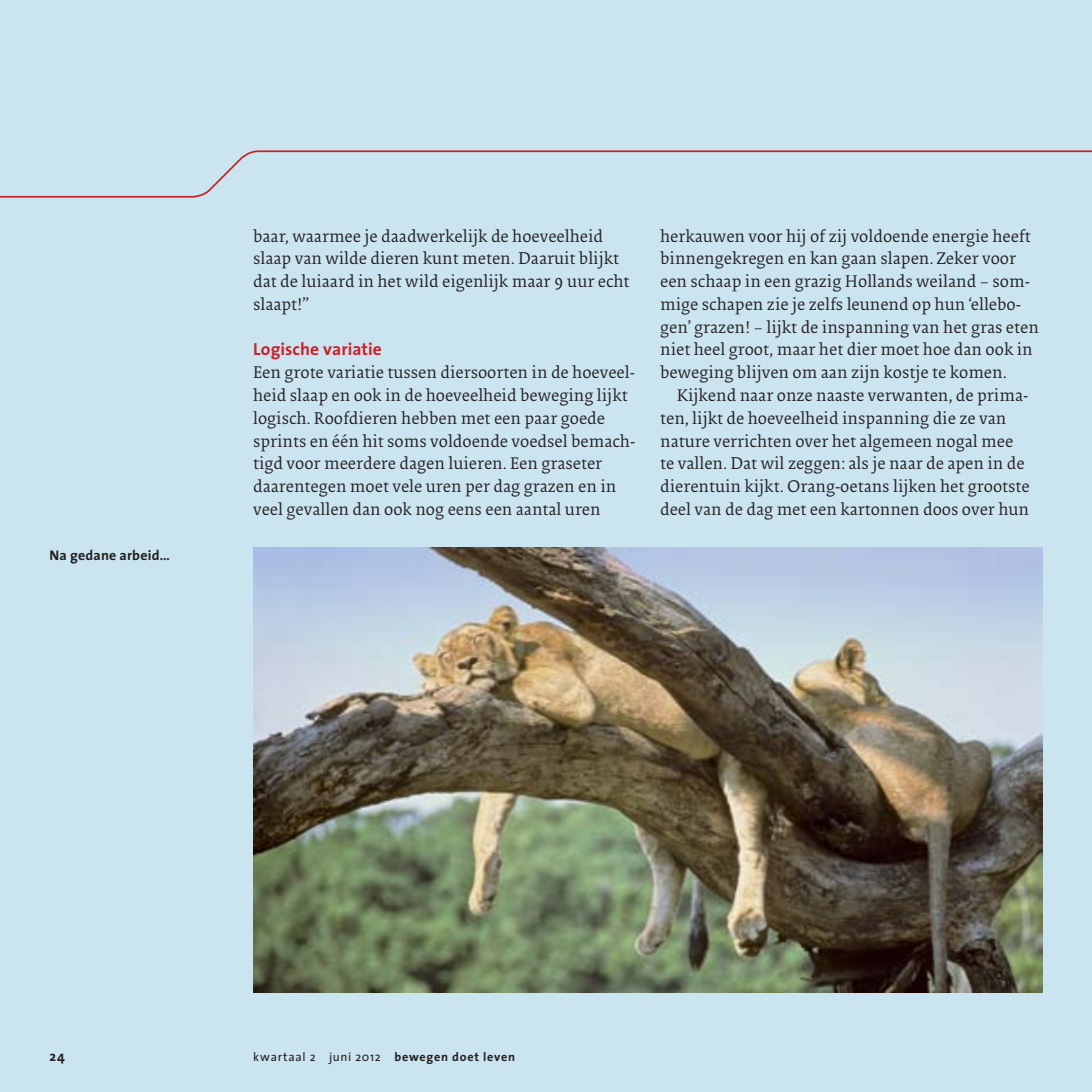
<style>
.page{position:relative;width:1092px;height:1092px;background:#fff}
.page>*{position:absolute;margin:0;border:0;box-sizing:border-box;transform-origin:0 0}
.t1{font:17.5px/22.8px "Collis Roman Txt";color:#231f20}
.t2{font:700 17.5px "The Sans";letter-spacing:.005em;color:#c8242b}
.t3{font:700 14px "The Sans";letter-spacing:.015em;color:#231f20}
.t4{font:12.25px "The Sans";letter-spacing:.05em;color:#231f20}
.s1{font-weight:700}
</style>
<div class="page">
<div style="left:0;top:0;width:1091px;height:1091px;background:#cae4f0"></div>
<svg style="left:0;top:150px;width:1091px;height:48px"></svg>
<img style="left:253px;top:547px;width:789px;height:445px">
<p class="t3" style="left:50px;top:543px;width:122px">Na gedane arbeid…</p>
<p class="t1" style="left:253px;top:225px;width:378px">baar, waarmee je daadwerkelijk de hoeveelheid slaap van wilde dieren kunt meten. Daaruit blijkt dat de luiaard in het wild eigenlijk maar 9 uur echt slaapt!”</p>
<p class="t2" style="left:253px;top:335px;width:130px">Logische variatie</p>
<p class="t1" style="left:253px;top:362px;width:383px">Een grote variatie tussen diersoorten in de hoeveel&shy;heid slaap en ook in de hoeveelheid beweging lijkt logisch. Roofdieren hebben met een paar goede sprints en één hit soms voldoende voedsel bemach&shy;tigd voor meerdere dagen luieren. Een graseter daarentegen moet vele uren per dag grazen en in veel gevallen dan ook nog eens een aantal uren</p>
<p class="t1" style="left:660px;top:225px;width:380px">herkauwen voor hij of zij voldoende energie heeft binnengekregen en kan gaan slapen. Zeker voor een schaap in een grazig Hollands weiland – som&shy;mige schapen zie je zelfs leunend op hun ‘ellebo&shy;gen’ grazen! – lijkt de inspanning van het gras eten niet heel groot, maar het dier moet hoe dan ook in beweging blijven om aan zijn kostje te komen.</p>
<p class="t1" style="left:660px;top:385px;width:371px;text-indent:17px">Kijkend naar onze naaste verwanten, de prima&shy;ten, lijkt de hoeveelheid inspanning die ze van nature verrichten over het algemeen nogal mee te vallen. Dat wil zeggen: als je naar de apen in de dierentuin kijkt. Orang-oetans lijken het grootste deel van de dag met een kartonnen doos over hun</p>
<p class="t3" style="left:50px;top:1044px;width:17px">24</p>
<p class="t4" style="left:253px;top:1046px;width:263px">kwartaal 2 juni 2012 <span class="s1">bewegen doet leven</span></p>
</div>
